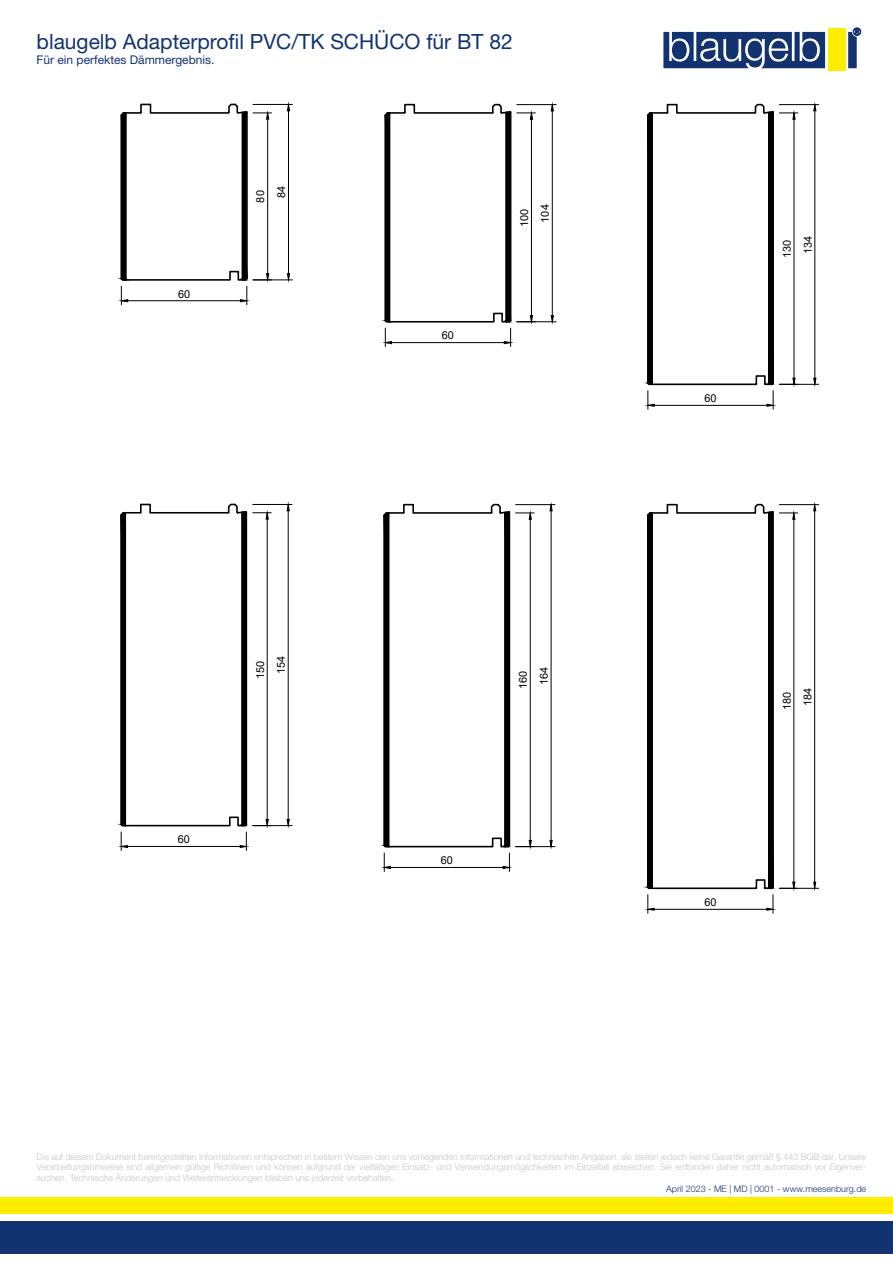
<style>
.page{position:relative;width:893px;height:1263px;background:#fff}
.page>*{position:absolute;margin:0;border:0;box-sizing:border-box;transform-origin:0 0}
.t1{font:21px "Helvetica Neue World 55 Roman";color:#133370}
.t2{font:12px "Helvetica Neue World 55 Roman";color:#133370}
.t3{font:10.95px/20.9px "Arial";color:#000;text-align:center}
.t4{font:9px/10.8px "Helvetica Neue World 45 Lt";color:#c6c6c6;text-align:justify}
.t5{font:9px "Helvetica Neue World 45 Lt";color:#133370}
</style>
<div class="page">
<div style="left:0;top:1222px;width:893px;height:32px;background:#133370"></div>
<div style="left:0;top:1197px;width:893px;height:17px;background:#ffed00"></div>
<svg style="left:663px;top:28px;width:198px;height:40px"></svg>
<div style="left:828px;top:29px;width:17px;height:42px;background:#ffed00"></div>
<hr style="left:253px;top:280px;width:39px;height:1px;background:#000">
<hr style="left:253px;top:104px;width:39px;height:1px;background:#000">
<hr style="left:288px;top:111px;width:1px;height:163px;background:#000">
<svg style="left:287px;top:273px;width:3px;height:8px"></svg>
<svg style="left:287px;top:104px;width:3px;height:8px"></svg>
<svg style="left:120px;top:103px;width:152px;height:202px"></svg>
<hr style="left:779px;top:384px;width:40px;height:1px;background:#000">
<hr style="left:779px;top:104px;width:40px;height:1px;background:#000">
<hr style="left:814px;top:111px;width:1px;height:267px;background:#000">
<svg style="left:813px;top:377px;width:4px;height:8px"></svg>
<svg style="left:813px;top:104px;width:4px;height:8px"></svg>
<svg style="left:646px;top:103px;width:152px;height:306px"></svg>
<hr style="left:517px;top:321px;width:39px;height:1px;background:#000">
<hr style="left:517px;top:104px;width:39px;height:1px;background:#000">
<hr style="left:552px;top:111px;width:1px;height:205px;background:#000">
<svg style="left:550px;top:315px;width:4px;height:7px"></svg>
<svg style="left:550px;top:104px;width:4px;height:8px"></svg>
<svg style="left:384px;top:103px;width:151px;height:243px"></svg>
<hr style="left:253px;top:825px;width:39px;height:1px;background:#000">
<hr style="left:253px;top:504px;width:39px;height:1px;background:#000">
<hr style="left:288px;top:511px;width:1px;height:308px;background:#000">
<svg style="left:286px;top:819px;width:4px;height:7px"></svg>
<svg style="left:286px;top:505px;width:4px;height:7px"></svg>
<svg style="left:120px;top:503px;width:151px;height:347px"></svg>
<hr style="left:516px;top:846px;width:39px;height:1px;background:#000">
<hr style="left:516px;top:504px;width:39px;height:1px;background:#000">
<hr style="left:551px;top:511px;width:1px;height:329px;background:#000">
<svg style="left:549px;top:840px;width:4px;height:7px"></svg>
<svg style="left:549px;top:504px;width:4px;height:8px"></svg>
<svg style="left:383px;top:503px;width:151px;height:368px"></svg>
<hr style="left:779px;top:888px;width:40px;height:1px;background:#000">
<hr style="left:779px;top:504px;width:40px;height:1px;background:#000">
<hr style="left:814px;top:511px;width:1px;height:371px;background:#000">
<svg style="left:813px;top:881px;width:3px;height:8px"></svg>
<svg style="left:813px;top:504px;width:3px;height:8px"></svg>
<hr style="left:654px;top:909px;width:113px;height:1px;background:#000">
<svg style="left:646px;top:512px;width:9px;height:401px"></svg>
<svg style="left:650px;top:512px;width:15px;height:378px"></svg>
<svg style="left:665px;top:503px;width:133px;height:410px"></svg>
<h1 class="t1" style="left:37px;top:30px;width:478px">blaugelb Adapterprofil PVC/TK SCHÜCO für BT 82</h1>
<h2 class="t2" style="left:37px;top:53px;width:179px">Für ein perfektes Dämmergebnis.</h2>
<p class="t3" style="left:178px;top:283px;width:14px">60</p>
<p class="t3" style="left:250px;top:202px;width:18px;rotate:-90deg">80<br>84</p>
<p class="t3" style="left:178px;top:829px;width:14px">60</p>
<p class="t3" style="left:250px;top:679px;width:24px;rotate:-90deg">150<br>154</p>
<p class="t3" style="left:442px;top:325px;width:14px">60</p>
<p class="t3" style="left:514px;top:227px;width:24px;rotate:-90deg">100<br>104</p>
<p class="t3" style="left:513px;top:689px;width:24px;rotate:-90deg">160<br>164</p>
<p class="t3" style="left:441px;top:850px;width:14px">60</p>
<p class="t3" style="left:704px;top:388px;width:14px">60</p>
<p class="t3" style="left:776px;top:258px;width:24px;rotate:-90deg">130<br>134</p>
<p class="t3" style="left:776px;top:710px;width:24px;rotate:-90deg">180<br>184</p>
<p class="t3" style="left:704px;top:891px;width:14px">60</p>
<p class="t4" style="left:37px;top:1151px;width:831px">Die auf diesem Dokument bereitgestellten Informationen entsprechen in bestem Wissen den uns vorliegenden Informationen und technischen Angaben, sie stellen jedoch keine Garantie gemäß § 443 BGB dar. Unsere Verarbeitungshinweise sind allgemein gültige Richtlinien und können aufgrund der vielfältigen Einsatz- und Verwendungsmöglichkeiten im Einzelfall abweichen. Sie entbinden daher nicht automatisch vor Eigenver&shy;suchen. Technische Änderungen und Weiterentwicklungen bleiben uns jederzeit vorbehalten.</p>
<p class="t5" style="left:666px;top:1183px;width:202px">April 2023 - ME | MD | 0001 - www.meesenburg.de</p>
</div>
